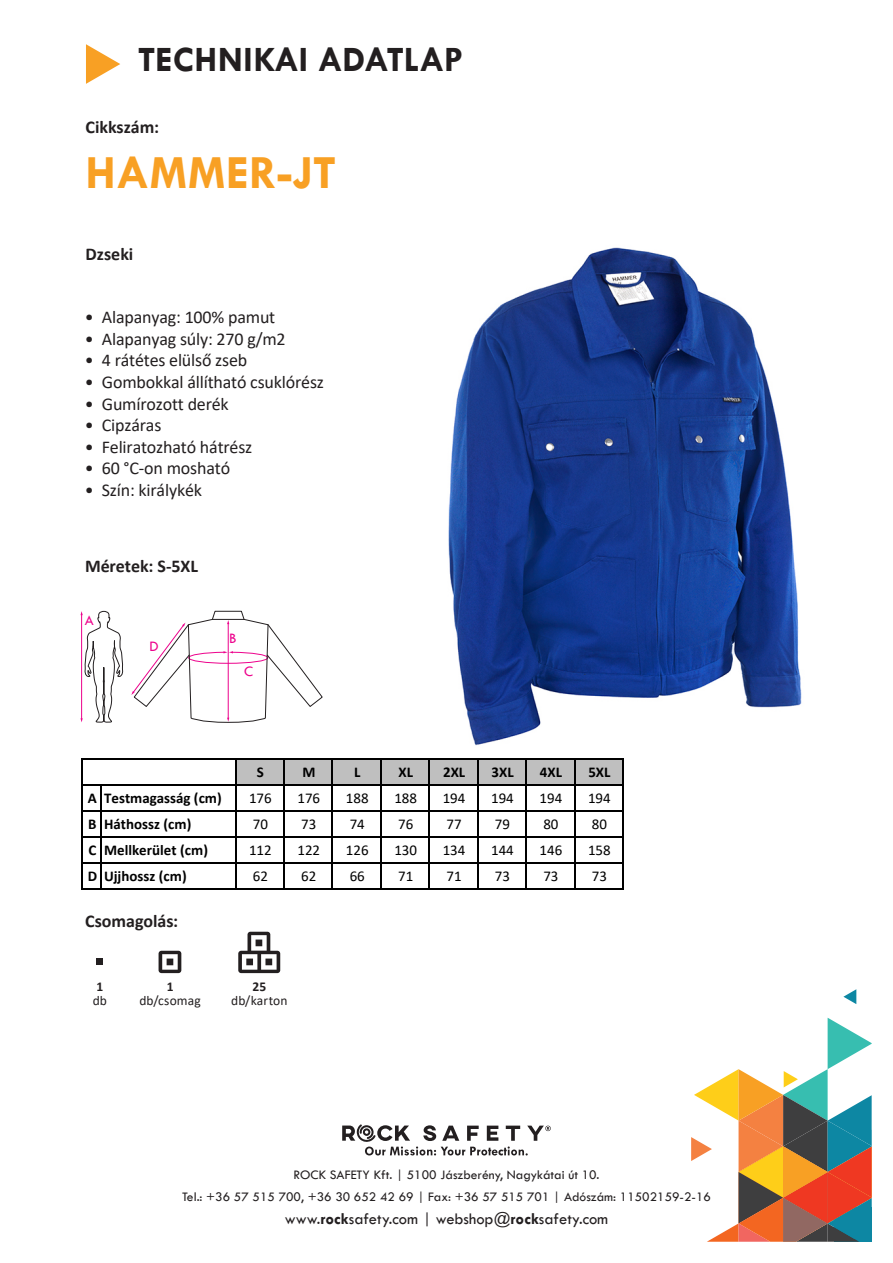
<style>
.page{position:relative;width:893px;height:1263px;background:#fff}
.page>*{position:absolute;margin:0;border:0;box-sizing:border-box;transform-origin:0 0}
.t1{font:700 48px "Tw Cen";letter-spacing:.005em;color:#f8a024}
.t2{font:700 36px "Tw Cen";color:#231f20}
.t3{font:18px "Calibri";letter-spacing:-.01em;color:#231f20}
.t4{font:700 18px "Calibri";letter-spacing:-.005em;color:#231f20}
.t5{font:16.5px "Tw Cen";color:#231f20}
.t6{font:15px "Calibri";color:#000}
.t7{font:700 15px "Calibri";color:#000}
.t8{font:15px "Tw Cen";color:#ed028c}
.t9{font:13.5px/22.5px "Tw Cen";color:#231f20;text-align:center}
.t10{font:13.5px "Calibri";letter-spacing:.01em;color:#231f20}
.t11{font:700 13.5px "Calibri";color:#231f20}
.s1{font-style:inherit}
.s2{font-weight:700}
</style>
<div class="page">
<svg style="left:843px;top:989px;width:13px;height:15px"></svg>
<svg style="left:691px;top:1018px;width:181px;height:224px"></svg>
<svg style="left:342px;top:1124px;width:209px;height:31px"></svg>
<svg style="left:86px;top:44px;width:34px;height:40px"></svg>
<img style="left:448px;top:247px;width:354px;height:499px">
<div style="left:96px;top:958px;width:7px;height:7px;background:#231f20"></div>
<svg style="left:159px;top:951px;width:22px;height:22px"></svg>
<svg style="left:238px;top:932px;width:42px;height:41px"></svg>
<svg style="left:81px;top:611px;width:42px;height:112px"></svg>
<svg style="left:131px;top:610px;width:192px;height:150px"></svg>
<div style="left:236px;top:759px;width:387px;height:26px;background:#bfbfbf"></div>
<hr style="left:81px;top:758px;width:2px;height:132px;background:#000">
<hr style="left:235px;top:759px;width:1px;height:131px;background:#000">
<hr style="left:283px;top:759px;width:2px;height:131px;background:#000">
<hr style="left:332px;top:759px;width:1px;height:131px;background:#000">
<hr style="left:380px;top:759px;width:2px;height:131px;background:#000">
<hr style="left:429px;top:759px;width:1px;height:131px;background:#000">
<hr style="left:477px;top:759px;width:1px;height:131px;background:#000">
<hr style="left:525px;top:759px;width:2px;height:131px;background:#000">
<hr style="left:574px;top:759px;width:1px;height:131px;background:#000">
<hr style="left:622px;top:759px;width:2px;height:131px;background:#000">
<hr style="left:101px;top:785px;width:1px;height:105px;background:#000">
<hr style="left:83px;top:758px;width:541px;height:1px;background:#000">
<hr style="left:83px;top:784px;width:541px;height:1px;background:#000">
<hr style="left:83px;top:810px;width:541px;height:2px;background:#000">
<hr style="left:83px;top:836px;width:541px;height:2px;background:#000">
<hr style="left:83px;top:862px;width:541px;height:2px;background:#000">
<hr style="left:83px;top:888px;width:541px;height:2px;background:#000">
<h2 class="t2" style="left:138px;top:38px;width:327px">TECHNIKAI ADATLAP</h2>
<p class="t4" style="left:86px;top:114px;width:75px">Cikkszám:</p>
<h1 class="t1" style="left:86px;top:144px;width:252px">HAMMER-JT</h1>
<p class="t4" style="left:86px;top:241px;width:49px"><span class="s1">D</span>zseki</p>
<p class="t3" style="left:85px;top:305px;width:192px">• Alapanyag: 100% pamut</p>
<p class="t3" style="left:85px;top:326px;width:202px">• Alapanyag súly: 270 g/m2</p>
<p class="t3" style="left:85px;top:348px;width:164px">• 4 rátétes elülső zseb</p>
<p class="t3" style="left:85px;top:369px;width:241px">• Gombokkal állítható csuklórész</p>
<p class="t3" style="left:85px;top:391px;width:145px">• Gumírozott derék</p>
<p class="t3" style="left:85px;top:413px;width:78px">• Cipzáras</p>
<p class="t3" style="left:85px;top:434px;width:169px">• Feliratozható hátrész</p>
<p class="t3" style="left:85px;top:456px;width:147px">• 60 °C-on mosható</p>
<p class="t3" style="left:85px;top:477px;width:119px">• Szín: királykék</p>
<p class="t4" style="left:85px;top:553px;width:114px">Méretek: S-5XL</p>
<p class="t8" style="left:85px;top:611px;width:11px">A</p>
<p class="t8" style="left:149px;top:637px;width:11px">D</p>
<p class="t8" style="left:229px;top:629px;width:9px">B</p>
<p class="t8" style="left:244px;top:662px;width:11px">C</p>
<p class="t7" style="left:257px;top:761px;width:9px">S</p>
<p class="t7" style="left:302px;top:761px;width:15px">M</p>
<p class="t7" style="left:354px;top:761px;width:8px">L</p>
<p class="t7" style="left:398px;top:761px;width:16px">XL</p>
<p class="t7" style="left:443px;top:761px;width:24px">2XL</p>
<p class="t7" style="left:492px;top:761px;width:24px">3XL</p>
<p class="t7" style="left:540px;top:761px;width:24px">4XL</p>
<p class="t7" style="left:588px;top:761px;width:24px">5XL</p>
<p class="t7" style="left:88px;top:787px;width:135px">A Testmagasság (cm)</p>
<p class="t6" style="left:249px;top:788px;width:24px">176</p>
<p class="t6" style="left:297px;top:788px;width:24px">176</p>
<p class="t6" style="left:346px;top:788px;width:24px">188</p>
<p class="t6" style="left:394px;top:788px;width:24px">188</p>
<p class="t6" style="left:443px;top:788px;width:24px">194</p>
<p class="t6" style="left:491px;top:788px;width:24px">194</p>
<p class="t6" style="left:540px;top:788px;width:24px">194</p>
<p class="t6" style="left:588px;top:788px;width:24px">194</p>
<p class="t7" style="left:88px;top:813px;width:105px">B Háthossz (cm)</p>
<p class="t6" style="left:253px;top:814px;width:17px">70</p>
<p class="t6" style="left:301px;top:814px;width:17px">73</p>
<p class="t6" style="left:350px;top:814px;width:17px">74</p>
<p class="t6" style="left:398px;top:814px;width:17px">76</p>
<p class="t6" style="left:447px;top:814px;width:17px">77</p>
<p class="t6" style="left:495px;top:814px;width:17px">79</p>
<p class="t6" style="left:543px;top:814px;width:17px">80</p>
<p class="t6" style="left:592px;top:814px;width:17px">80</p>
<p class="t7" style="left:88px;top:840px;width:121px">C Mellkerület (cm)</p>
<p class="t6" style="left:249px;top:840px;width:24px">112</p>
<p class="t6" style="left:297px;top:840px;width:24px">122</p>
<p class="t6" style="left:346px;top:840px;width:24px">126</p>
<p class="t6" style="left:394px;top:840px;width:24px">130</p>
<p class="t6" style="left:443px;top:840px;width:24px">134</p>
<p class="t6" style="left:491px;top:840px;width:24px">144</p>
<p class="t6" style="left:540px;top:840px;width:24px">146</p>
<p class="t6" style="left:588px;top:840px;width:24px">158</p>
<p class="t7" style="left:88px;top:866px;width:100px">D Ujjhossz (cm)</p>
<p class="t6" style="left:253px;top:866px;width:17px">62</p>
<p class="t6" style="left:301px;top:866px;width:17px">62</p>
<p class="t6" style="left:350px;top:866px;width:17px">66</p>
<p class="t6" style="left:398px;top:866px;width:17px">71</p>
<p class="t6" style="left:447px;top:866px;width:17px">71</p>
<p class="t6" style="left:495px;top:866px;width:17px">73</p>
<p class="t6" style="left:543px;top:866px;width:17px">73</p>
<p class="t6" style="left:592px;top:866px;width:17px">73</p>
<p class="t4" style="left:85px;top:908px;width:95px">Csomagolás:</p>
<p class="t11" style="left:97px;top:977px;width:8px">1</p>
<p class="t11" style="left:167px;top:977px;width:8px">1</p>
<p class="t11" style="left:253px;top:977px;width:15px">25</p>
<p class="t10" style="left:93px;top:991px;width:16px">db</p>
<p class="t10" style="left:139px;top:991px;width:63px">db/csomag</p>
<p class="t10" style="left:231px;top:991px;width:58px">db/karton</p>
<p class="t9" style="left:182px;top:1163px;width:530px">ROCK SAFETY Kft. | 5100 Jászberény, Nagykátai út 10.<br>Tel.: +36 57 515 700, +36 30 652 42 69 | Fax: +36 57 515 701 | Adószám: 11502159-2-16</p>
<p class="t5" style="left:285px;top:1208px;width:325px">www.<span class="s2">rock</span>safety.com | webshop@<span class="s2">rock</span>safety.com</p>
</div>
